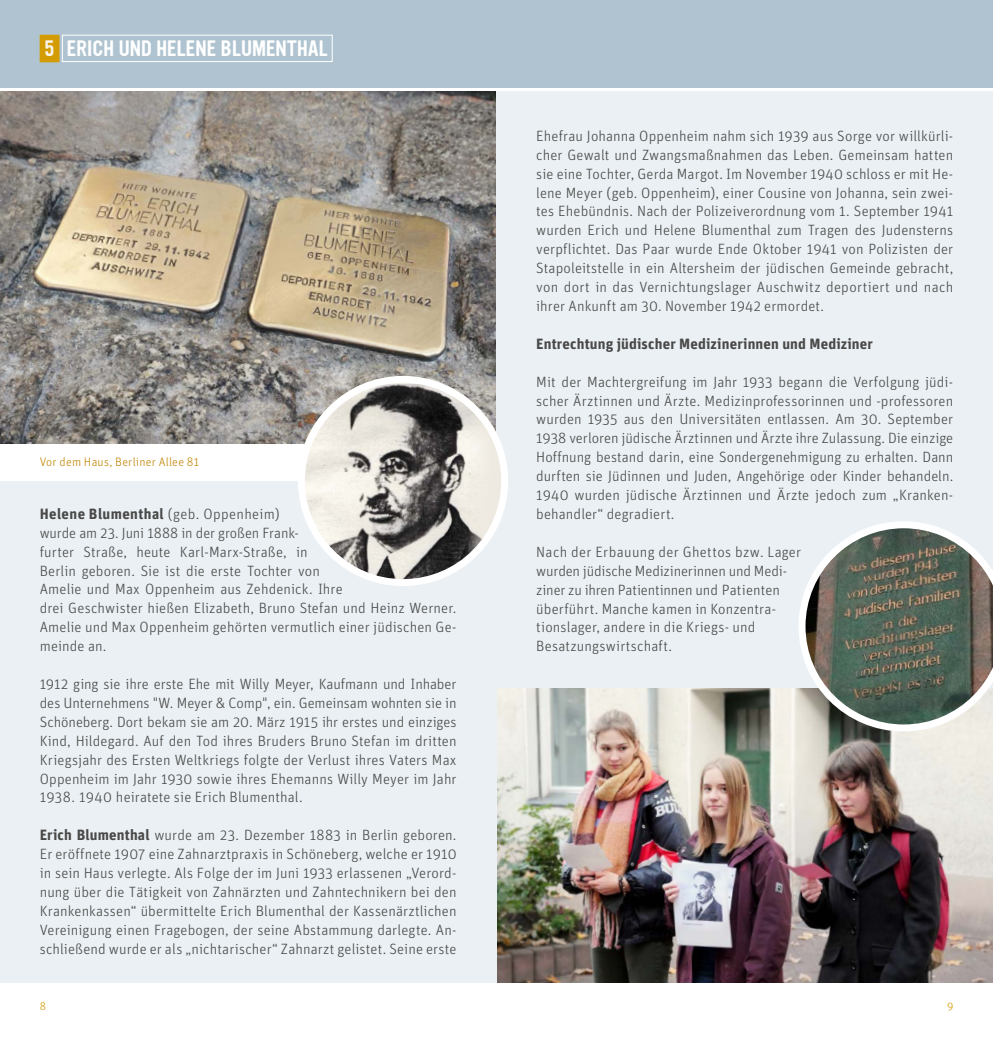
<style>
.page{position:relative;width:993px;height:1042px;background:#fff}
.page>*{position:absolute;margin:0;border:0;box-sizing:border-box;transform-origin:0 0}
.t1{font:19.25px "Ultramagnetic";color:#fff}
.t2{font:300 14.88px/18.9px "Unit Pro";letter-spacing:.01em;color:#494948;text-align:justify}
.t3{font:700 14.88px "Unit Pro";letter-spacing:.01em;color:#494948}
.t4{font:300 12.25px "Unit Pro";letter-spacing:.015em;color:#c2880b}
.t5{font:300 11.38px "Unit Pro";color:#d39c04}
.s1{color:#fbf5ea}
.s2{font-weight:700}
</style>
<div class="page">
<div style="left:0;top:0;width:496px;height:87px;background:#afc4d0"></div>
<img style="left:0;top:91px;width:496px;height:352px">
<div style="left:496px;top:91px;width:496px;height:891px;background:#eaf0f4"></div>
<div style="left:496px;top:0;width:496px;height:87px;background:#afc4d0"></div>
<img style="left:497px;top:689px;width:495px;height:293px">
<div style="left:0;top:481px;width:496px;height:501px;background:#eaf0f4"></div>
<div style="left:40px;top:35px;width:19px;height:27px;background:#d39c04"></div>
<div style="left:62px;top:35px;width:270px;height:27px;border:1px solid #fff"></div>
<img style="left:301px;top:382px;width:196px;height:200px">
<div style="left:298px;top:376px;width:210px;height:210px;border:7px solid #fff;border-radius:50%"></div>
<svg style="left:798px;top:521px;width:194px;height:210px;background:#7f867c"></svg>
<p class="t1" style="left:45px;top:35px;width:284px"><span class="s1">5</span> ERICH UND HELENE BLUMENTHAL</p>
<p class="t4" style="left:40px;top:454px;width:161px">Vor dem Haus, Berliner Allee 81</p>
<p class="t2" style="left:40px;top:504px;width:418px;text-align:left"><span class="s2">Helene Blumenthal</span> (geb. Oppenheim)<br>wurde am 23. Juni 1888 in der großen Frank-<br>furter Straße, heute Karl-Marx-Straße, in<br>Berlin geboren. Sie ist die erste Tochter von<br>Amelie und Max Oppenheim aus Zehdenick. Ihre<br>drei Geschwister hießen Elizabeth, Bruno Stefan und Heinz Werner.<br>Amelie und Max Oppenheim gehörten vermutlich einer jüdischen Ge&shy;meinde an.</p>
<p class="t2" style="left:40px;top:674px;width:418px">1912 ging sie ihre erste Ehe mit Willy Meyer, Kaufmann und Inhaber des Unternehmens "W. Meyer &amp; Comp", ein. Gemeinsam wohnten sie in Schöneberg. Dort bekam sie am 20. März 1915 ihr erstes und einziges Kind, Hildegard. Auf den Tod ihres Bruders Bruno Stefan im dritten Kriegsjahr des Ersten Weltkriegs folgte der Verlust ihres Vaters Max Oppenheim im Jahr 1930 sowie ihres Ehemanns Willy Meyer im Jahr 1938. 1940 heiratete sie Erich Blumenthal.</p>
<p class="t2" style="left:40px;top:825px;width:418px"><span class="s2">Erich Blumenthal</span> wurde am 23. Dezember 1883 in Berlin geboren.<br>Er eröffnete 1907 eine Zahnarztpraxis in Schöneberg, welche er 1910 in sein Haus verlegte. Als Folge der im Juni 1933 erlassenen „Verord&shy;nung über die Tätigkeit von Zahnärzten und Zahntechnikern bei den Krankenkassen“ übermittelte Erich Blumenthal der Kassenärztlichen Vereinigung einen Fragebogen, der seine Abstammung darlegte. An&shy;schließend wurde er als „nichtarischer“ Zahnarzt gelistet. Seine erste</p>
<p class="t2" style="left:536px;top:126px;width:418px">Ehefrau Johanna Oppenheim nahm sich 1939 aus Sorge vor willkürli&shy;cher Gewalt und Zwangsmaßnahmen das Leben. Gemeinsam hatten sie eine Tochter, Gerda Margot. Im November 1940 schloss er mit He&shy;lene Meyer (geb. Oppenheim), einer Cousine von Johanna, sein zwei&shy;tes Ehebündnis. Nach der Polizeiverordnung vom 1. September 1941 wurden Erich und Helene Blumenthal zum Tragen des Judensterns verpflichtet. Das Paar wurde Ende Oktober 1941 von Polizisten der Stapoleitstelle in ein Altersheim der jüdischen Gemeinde gebracht, von dort in das Vernichtungslager Auschwitz deportiert und nach ihrer Ankunft am 30. November 1942 ermordet.</p>
<p class="t3" style="left:536px;top:333px;width:338px">Entrechtung jüdischer Medizinerinnen und Mediziner</p>
<p class="t2" style="left:536px;top:372px;width:418px">Mit der Machtergreifung im Jahr 1933 begann die Verfolgung jüdi&shy;scher Ärztinnen und Ärzte. Medizinprofessorinnen und -professoren wurden 1935 aus den Universitäten entlassen. Am 30. September 1938 verloren jüdische Ärztinnen und Ärzte ihre Zulassung. Die einzige Hoffnung bestand darin, eine Sondergenehmigung zu erhalten. Dann durften sie Jüdinnen und Juden, Angehörige oder Kinder behandeln.<br>1940 wurden jüdische Ärztinnen und Ärzte jedoch zum „Kranken&shy;behandler“ degradiert.</p>
<p class="t2" style="left:536px;top:542px;width:266px;text-align:left">Nach der Erbauung der Ghettos bzw. Lager wurden jüdische Medizinerinnen und Medi&shy;ziner zu ihren Patientinnen und Patienten überführt. Manche kamen in Konzentra&shy;tionslager, andere in die Kriegs- und Besatzungswirtschaft.</p>
<p class="t5" style="left:40px;top:999px;width:8px">8</p>
<p class="t5" style="left:946px;top:999px;width:8px">9</p>
</div>
